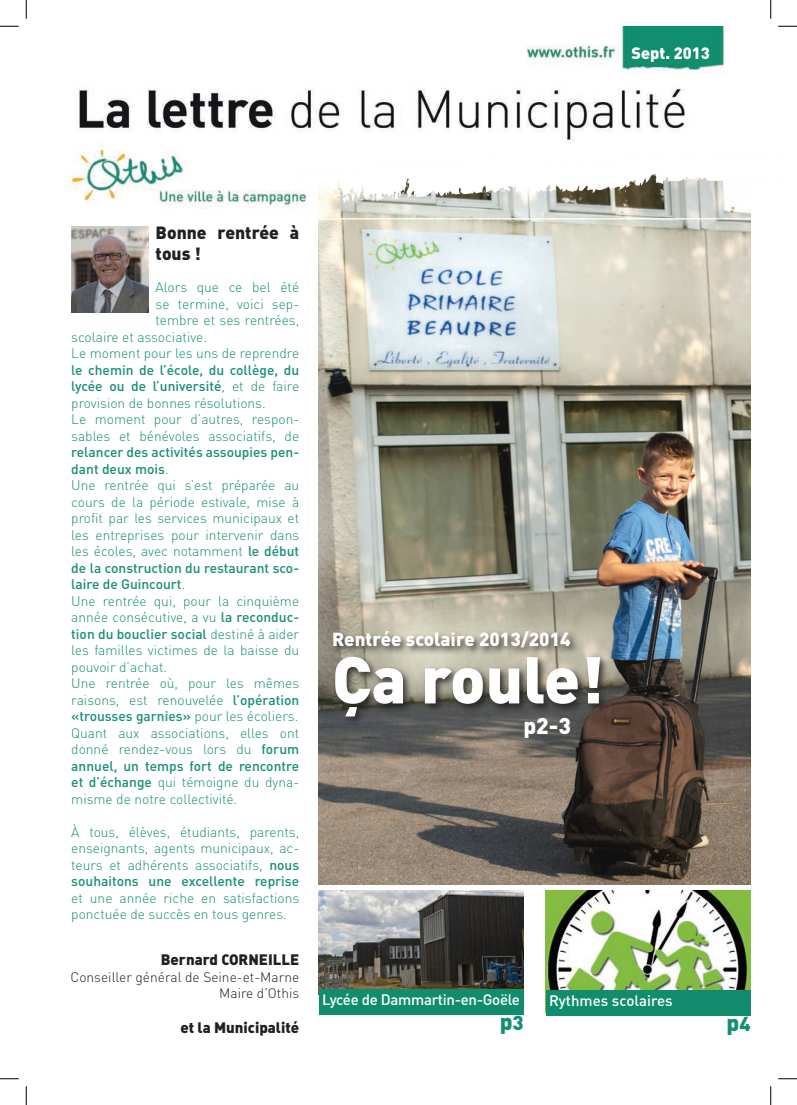
<style>
.page{position:relative;width:797px;height:1105px;background:#fff}
.page>*{position:absolute;margin:0;border:0;box-sizing:border-box;transform-origin:0 0}
.t1{font:900 65px "DIN";color:#fff}
.t2{font:900 22.5px "DIN";color:#fff}
.t3{font:900 22.5px "DIN";color:#168e76}
.t4{font:900 18.75px "DIN";color:#fff}
.t5{font:900 17.5px/21px "DIN";color:#231f20}
.t6{font:900 16.25px "DIN";color:#fff}
.t7{font:15px "DIN Black Alternate";color:#231f20}
.t8{font:500 15px "DIN";letter-spacing:-.02em;color:#fff}
.t9{font:500 15px "DIN";color:#fff}
.t10{font:300 13.75px/16.5px "DIN";color:#168e76}
.t11{font:300 13.75px/16.5px "DIN";color:#231f20;text-align:right}
.s1{font-weight:500}
.s2{font-size:20px}
</style>
<div class="page">
<img style="left:65px;top:27px;width:660px;height:181px">
<img style="left:319px;top:219px;width:431px;height:665px">
<div style="left:330px;top:628px;width:280px;height:99px;background:#231f20;opacity:.84"></div>
<svg style="left:291px;top:147px;width:460px;height:72px"></svg>
<img style="left:319px;top:891px;width:204px;height:98px">
<div style="left:319px;top:989px;width:204px;height:26px;background:#118d6e"></div>
<img style="left:71px;top:226px;width:77px;height:86px">
<img style="left:545px;top:891px;width:205px;height:99px">
<div style="left:545px;top:990px;width:205px;height:26px;background:#118d6e"></div>
<svg style="left:0;top:25px;width:19px;height:2px"></svg>
<svg style="left:778px;top:25px;width:19px;height:2px"></svg>
<svg style="left:0;top:1078px;width:19px;height:1px"></svg>
<svg style="left:778px;top:1078px;width:19px;height:1px"></svg>
<svg style="left:25px;top:0;width:2px;height:19px"></svg>
<svg style="left:25px;top:1086px;width:2px;height:19px"></svg>
<svg style="left:770px;top:0;width:1px;height:19px"></svg>
<svg style="left:770px;top:1086px;width:1px;height:19px"></svg>
<p class="t6" style="left:631px;top:42px;width:80px">Sept. 2013</p>
<p class="t5" style="left:156px;top:221px;width:145px">Bonne rentrée à tous !</p>
<p class="t10" style="left:156px;top:279px;width:145px">Alors que ce bel été</p>
<p class="t10" style="left:156px;top:295px;width:145px">se termine, voici sep-</p>
<p class="t10" style="left:156px;top:312px;width:145px">tembre et ses rentrées,</p>
<p class="t10" style="left:71px;top:328px;width:137px">scolaire et associative.</p>
<p class="t10" style="left:71px;top:345px;width:229px">Le moment pour les uns de reprendre</p>
<p class="t10" style="left:71px;top:361px;width:229px"><span class="s1">le chemin de l’école, du collège, du lycée ou de l’université</span>, et de faire provision de bonnes résolutions.<br>Le moment pour d’autres, respon&shy;sables et bénévoles associatifs, de</p>
<p class="t10" style="left:71px;top:444px;width:229px"><span class="s1">relancer des activités assoupies pen&shy;dant deux mois</span>.<br>Une rentrée qui s’est préparée au cours de la période estivale, mise à profit par les services municipaux et les entreprises pour intervenir dans les écoles, avec notamment <span class="s1">le début de la construction du restaurant sco&shy;laire de Guincourt</span>.<br>Une rentrée qui, pour la cinquième année consécutive, a vu <span class="s1">la reconduc&shy;tion du bouclier social</span> destiné à aider les familles victimes de la baisse du pouvoir d’achat.<br>Une rentrée où, pour les mêmes raisons, est renouvelée <span class="s1">l’opération «trousses garnies»</span> pour les écoliers.<br>Quant aux associations, elles ont donné rendez-vous lors du <span class="s1">forum annuel, un temps fort de rencontre et d’échange</span> qui témoigne du dyna&shy;misme de notre collectivité.</p>
<p class="t10" style="left:71px;top:823px;width:229px;text-align:justify">À tous, élèves, étudiants, parents, enseignants, agents municipaux, ac&shy;teurs et adhérents associatifs, <span class="s1">nous souhaitons une excellente reprise</span></p>
<p class="t10" style="left:71px;top:889px;width:229px">et une année riche en satisfactions ponctuée de succès en tous genres.</p>
<p class="t7" style="left:161px;top:950px;width:140px">Bernard CORNEILLE</p>
<p class="t11" style="left:70px;top:968px;width:230px">Conseiller général de Seine-et-Marne<br>Maire d’Othis</p>
<p class="t7" style="left:180px;top:1017px;width:120px">et la Municipalité</p>
<h3 class="t4" style="left:332px;top:627px;width:240px">Rentrée scolaire 2013/2014</h3>
<h1 class="t1" style="left:332px;top:636px;width:273px">Ça roule!</h1>
<h2 class="t2" style="left:523px;top:711px;width:49px">p2-3</h2>
<p class="t8" style="left:322px;top:990px;width:199px">Lycée de Dammartin-en-Goële</p>
<p class="t9" style="left:549px;top:991px;width:125px">Rythmes scolaires</p>
<h2 class="t3" style="left:499px;top:1007px;width:25px">p<span class="s2">3</span></h2>
<h2 class="t3" style="left:726px;top:1008px;width:25px">p<span class="s2">4</span></h2>
</div>
